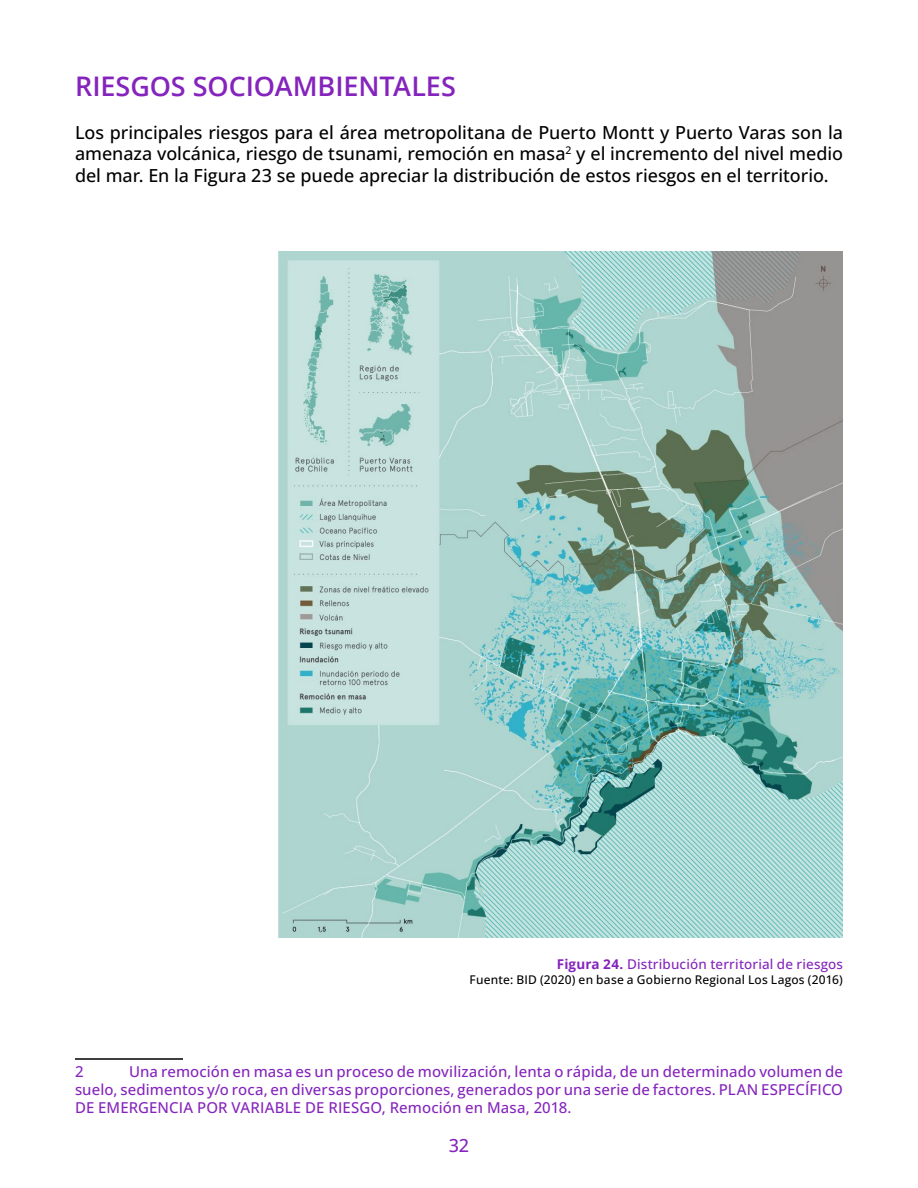
<style>
.page{position:relative;width:918px;height:1188px;background:#fff}
.page>*{position:absolute;margin:0;border:0;box-sizing:border-box;transform-origin:0 0}
.t1{font:600 27px "Open Sans";color:#8424bc}
.t2{font:500 18px/21.6px "Open Sans";color:#000;text-align:justify}
.t3{font:500 18px "Open Sans";color:#8424bc}
.t4{font:500 15px/18px "Open Sans";letter-spacing:.005em;color:#8424bc;text-align:justify}
.t5{font:500 13.5px "Open Sans";letter-spacing:.01em;color:#8424bc}
.t6{font:500 12px "Open Sans";letter-spacing:.015em;color:#000}
.s1{font-weight:700}
</style>
<div class="page">
<hr style="left:75px;top:1058px;width:108px;height:2px;background:#000">
<img style="left:279px;top:251px;width:564px;height:686px">
<h1 class="t1" style="left:75px;top:67px;width:382px">RIESGOS SOCIOAMBIENTALES</h1>
<p class="t2" style="left:75px;top:121px;width:769px">Los principales riesgos para el área metropolitana de Puerto Montt y Puerto Varas son la amenaza volcánica, riesgo de tsunami, remoción en masa<sup>2</sup> y el incremento del nivel medio del mar. En la Figura 23 se puede apreciar la distribución de estos riesgos en el territorio.</p>
<p class="t5" style="left:557px;top:955px;width:288px"><span class="s1">Figura 24.</span> Distribución territorial de riesgos</p>
<p class="t6" style="left:470px;top:971px;width:375px">Fuente: BID (2020) en base a Gobierno Regional Los Lagos (2016)</p>
<p class="t4" style="left:75px;top:1062px;width:770px;text-indent:54px">Una remoción en masa es un proceso de movilización, lenta o rápida, de un determinado volumen de suelo, sedimentos y/o roca, en diversas proporciones, generados por una serie de factores. PLAN ESPECÍFICO DE EMERGENCIA POR VARIABLE DE RIESGO, Remoción en Masa, 2018.</p>
<p class="t4" style="left:75px;top:1062px;width:10px">2</p>
<p class="t3" style="left:449px;top:1133px;width:22px">32</p>
</div>
